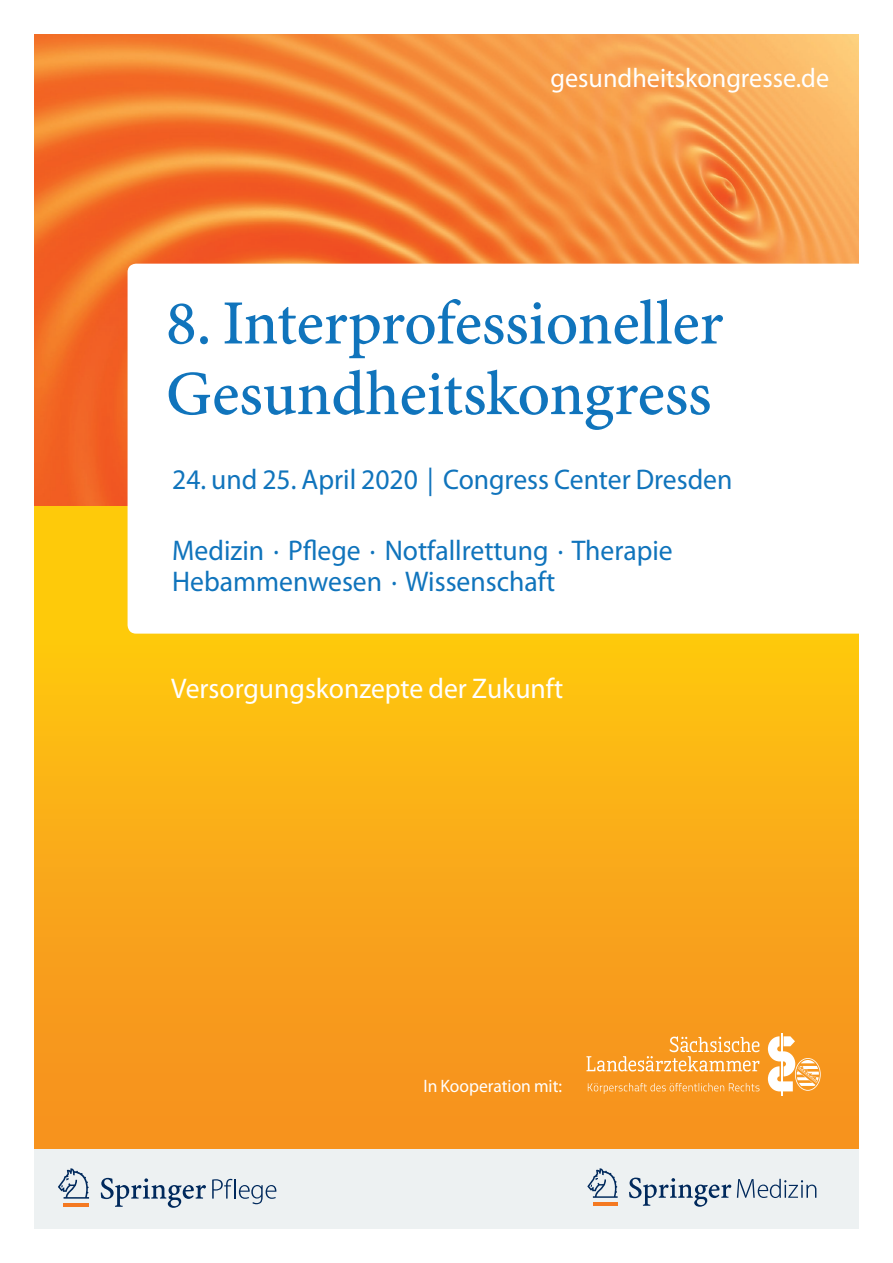
<style>
.page{position:relative;width:893px;height:1263px;background:#fff}
.page>*{position:absolute;margin:0;border:0;box-sizing:border-box;transform-origin:0 0}
.t1{font:63px/70.7px "Minion Pro Medium Capt";letter-spacing:-.005em;color:#1074bc}
.t2{font:28.5px/31.5px "Myriad Pro";color:#1074bc}
.t3{font:28.5px "Myriad Pro";color:#fff}
.t4{font:27px "Myriad Pro";color:#fff}
.t5{font:18px "Myriad Pro";color:#fff}
</style>
<div class="page">
<div style="left:34px;top:79px;width:825px;height:1150px;background:#edf1f2"></div>
<img style="left:34px;top:34px;width:825px;height:472px">
<svg style="left:629px;top:1177px;width:187px;height:30px"></svg>
<hr style="left:593px;top:1202px;width:25px;height:3px;background:#f47921">
<svg style="left:587px;top:1168px;width:31px;height:30px"></svg>
<svg style="left:58px;top:1168px;width:31px;height:30px"></svg>
<hr style="left:64px;top:1203px;width:25px;height:3px;background:#f47921">
<svg style="left:101px;top:1178px;width:105px;height:30px"></svg>
<svg style="left:212px;top:1179px;width:64px;height:25px"></svg>
<div style="left:34px;top:506px;width:825px;height:642px;background:linear-gradient(to bottom,#ffd209,#f68e22)"></div>
<div style="left:128px;top:264px;width:765px;height:370px;background:#fff;border-radius:9px"></div>
<svg style="left:768px;top:1036px;width:53px;height:55px;background:#fac37f"></svg>
<hr style="left:781px;top:1033px;width:1px;height:62px;background:#fff">
<svg style="left:586px;top:1036px;width:173px;height:35px;background:#f8aa46"></svg>
<svg style="left:588px;top:1083px;width:171px;height:11px;background:#f8a53f"></svg>
<p class="t4" style="left:550px;top:63px;width:280px">gesundheitskongresse.de</p>
<h1 class="t1" style="left:166px;top:291px;width:559px">8. Interprofessioneller<br>Gesundheitskongress</h1>
<p class="t2" style="left:172px;top:464px;width:562px">24. und 25. April 2020 | Congress Center Dresden</p>
<p class="t2" style="left:172px;top:535px;width:502px">Medizin · Pflege · Notfallrettung · Therapie<br>Hebammenwesen · Wissenschaft</p>
<p class="t3" style="left:171px;top:672px;width:394px">Versorgungskonzepte der Zukunft</p>
<p class="t5" style="left:423px;top:1076px;width:140px">In Kooperation mit:</p>
</div>
